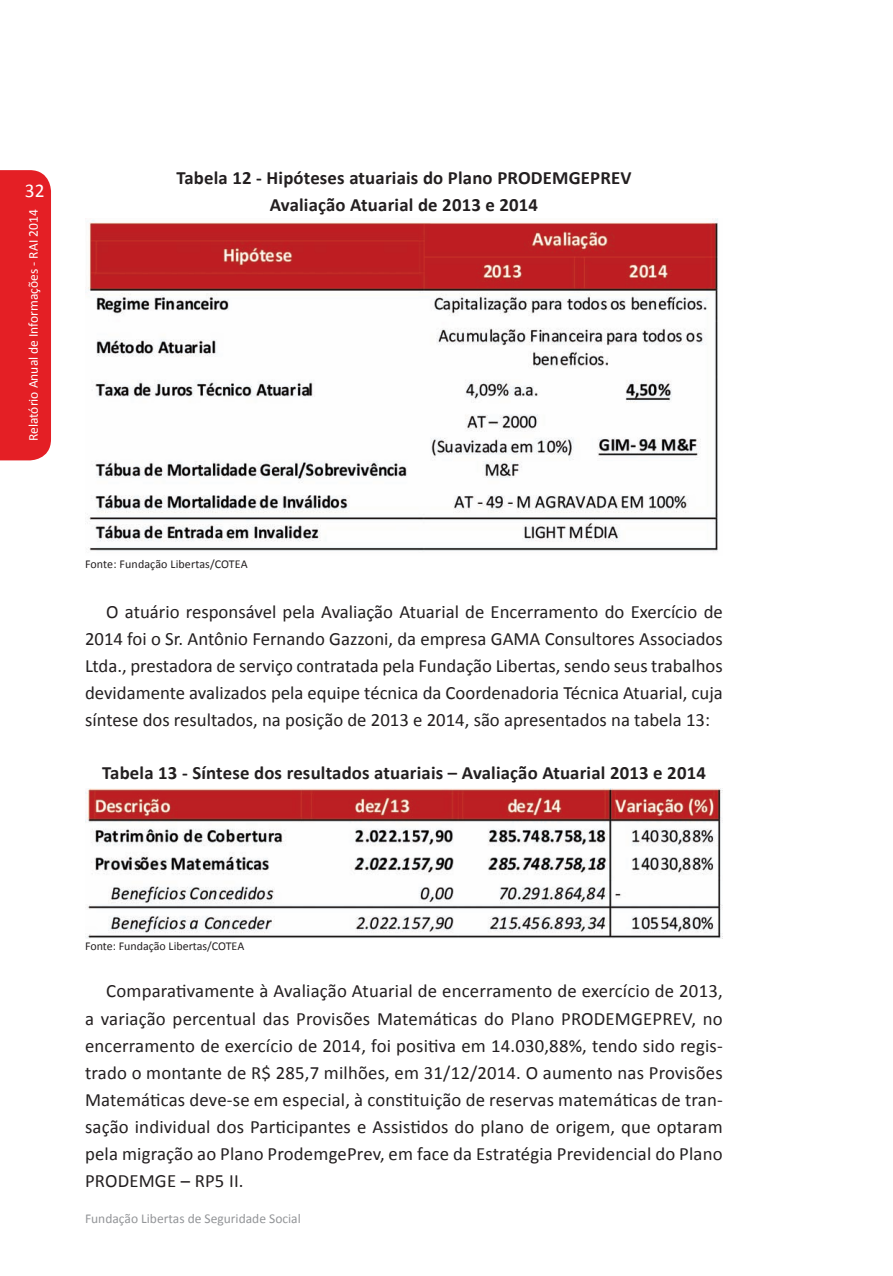
<style>
.page{position:relative;width:893px;height:1276px;background:#fff}
.page>*{position:absolute;margin:0;border:0;box-sizing:border-box;transform-origin:0 0}
.t1{font:19.5px "Calibri";color:#fff}
.t2{font:18.75px/27px "Calibri";color:#231f20;text-align:justify}
.t3{font:700 18.75px/27px "Calibri";letter-spacing:.01em;color:#231f20;text-align:center}
.t4{font:13.5px "Calibri";color:#fff}
.t5{font:13.5px "Calibri";color:#939598}
.t6{font:12px "Calibri";color:#231f20}
</style>
<div class="page">
<div style="left:0;top:170px;width:51px;height:290px;background:#e41f25"></div>
<img style="left:88px;top:219px;width:630px;height:333px">
<img style="left:85px;top:789px;width:638px;height:149px">
<p class="t1" style="left:25px;top:178px;width:21px">32</p>
<p class="t4" style="left:25px;top:441px;width:233px;rotate:-90deg">Relatório Anual de Informações - RAI 2014</p>
<p class="t3" style="left:176px;top:164px;width:457px">Tabela 12 - Hipóteses atuariais do Plano PRODEMGEPREV<br>Avaliação Atuarial de 2013 e 2014</p>
<p class="t6" style="left:85px;top:557px;width:164px">Fonte: Fundação Libertas/COTEA</p>
<p class="t2" style="left:85px;top:597px;width:639px;text-indent:21px">O atuário responsável pela Avaliação Atuarial de Encerramento do Exercício de 2014 foi o Sr. Antônio Fernando Gazzoni, da empresa GAMA Consultores Associados Ltda., prestadora de serviço contratada pela Fundação Libertas, sendo seus trabalhos devidamente avalizados pela equipe técnica da Coordenadoria Técnica Atuarial, cuja síntese dos resultados, na posição de 2013 e 2014, são apresentados na tabela 13:</p>
<p class="t3" style="left:102px;top:758px;width:605px">Tabela 13 - Síntese dos resultados atuariais – Avaliação Atuarial 2013 e 2014</p>
<p class="t6" style="left:85px;top:939px;width:161px">Fonte: Fundação Libertas/COTEA</p>
<p class="t2" style="left:85px;top:977px;width:639px;text-indent:21px">Comparativamente à Avaliação Atuarial de encerramento de exercício de 2013, a variação percentual das Provisões Matemáticas do Plano PRODEMGEPREV, no encerramento de exercício de 2014, foi positiva em 14.030,88%, tendo sido regis&shy;trado o montante de R$ 285,7 milhões, em 31/12/2014. O aumento nas Provisões Matemáticas deve-se em especial, à constituição de reservas matemáticas de tran&shy;sação individual dos Participantes e Assistidos do plano de origem, que optaram pela migração ao Plano ProdemgePrev, em face da Estratégia Previdencial do Plano PRODEMGE – RP5 II.</p>
<p class="t5" style="left:85px;top:1210px;width:217px">Fundação Libertas de Seguridade Social</p>
</div>
